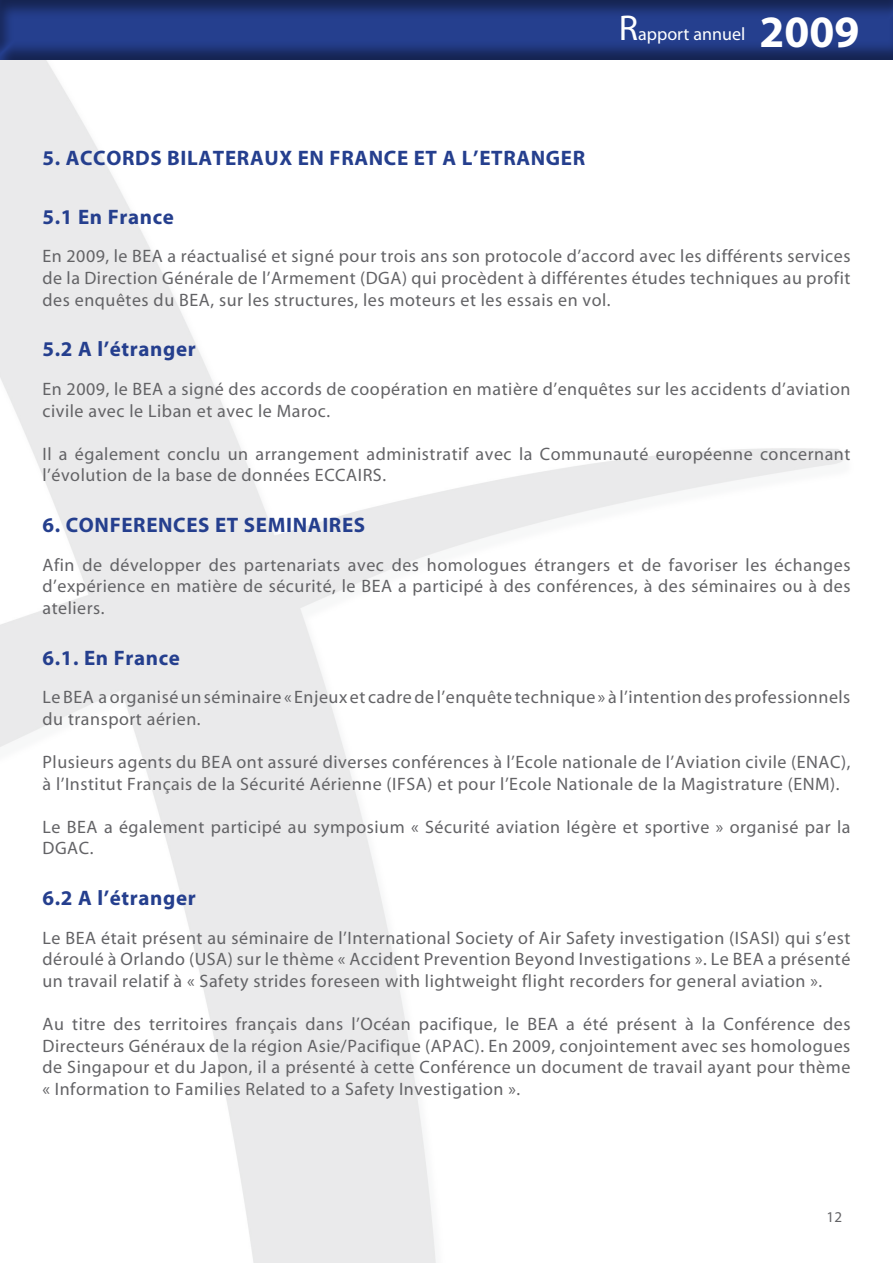
<style>
.page{position:relative;width:893px;height:1263px;background:#fff}
.page>*{position:absolute;margin:0;border:0;box-sizing:border-box;transform-origin:0 0}
.t1{font:700 45px "Myriad";color:#fff}
.t2{font:700 21px "Myriad";letter-spacing:.03em;color:#253f8e}
.t3{font:18px/21.6px "Myriad";letter-spacing:.03em;color:#636366}
.t4{font:18px "Myriad";color:#fff}
.t5{font:15px "Myriad";color:#636366}
.s1{font-size:36px}
</style>
<div class="page">
<div style="left:0;top:0;width:893px;height:60px;background:#231f20;opacity:.5"></div>
<p class="t4" style="left:619px;top:25px;width:128px"><span class="s1">R</span>apport annuel</p>
<h1 class="t1" style="left:760px;top:9px;width:101px">2009</h1>
<p class="t2" style="left:43px;top:147px;width:544px">5. ACCORDS BILATERAUX EN FRANCE ET A L’ETRANGER</p>
<p class="t2" style="left:43px;top:206px;width:133px">5.1 En France</p>
<p class="t3" style="left:43px;top:246px;width:809px;text-align:justify">En 2009, le BEA a réactualisé et signé pour trois ans son protocole d’accord avec les différents services de la Direction Générale de l’Armement (DGA) qui procèdent à différentes études techniques au profit des enquêtes du BEA, sur les structures, les moteurs et les essais en vol.</p>
<p class="t2" style="left:43px;top:338px;width:155px">5.2 A l’étranger</p>
<p class="t3" style="left:43px;top:379px;width:809px">En 2009, le BEA a signé des accords de coopération en matière d’enquêtes sur les accidents d’aviation civile avec le Liban et avec le Maroc.</p>
<p class="t3" style="left:43px;top:444px;width:809px">Il a également conclu un arrangement administratif avec la Communauté européenne concernant l’évolution de la base de données ECCAIRS.</p>
<p class="t2" style="left:43px;top:514px;width:324px">6. CONFERENCES ET SEMINAIRES</p>
<p class="t3" style="left:43px;top:555px;width:809px;text-align:justify">Afin de développer des partenariats avec des homologues étrangers et de favoriser les échanges d’expérience en matière de sécurité, le BEA a participé à des conférences, à des séminaires ou à des ateliers.</p>
<p class="t2" style="left:43px;top:647px;width:139px">6.1. En France</p>
<p class="t3" style="left:43px;top:687px;width:809px">Le BEA a organisé un séminaire « Enjeux et cadre de l’enquête technique » à l’intention des professionnels du transport aérien.</p>
<p class="t3" style="left:43px;top:752px;width:809px">Plusieurs agents du BEA ont assuré diverses conférences à l’Ecole nationale de l’Aviation civile (ENAC), à l’Institut Français de la Sécurité Aérienne (IFSA) et pour l’Ecole Nationale de la Magistrature (ENM).</p>
<p class="t3" style="left:43px;top:817px;width:809px">Le BEA a également participé au symposium « Sécurité aviation légère et sportive » organisé par la<br>DGAC.</p>
<p class="t2" style="left:43px;top:887px;width:155px">6.2 A l’étranger</p>
<p class="t3" style="left:43px;top:928px;width:809px;text-align:justify">Le BEA était présent au séminaire de l’International Society of Air Safety investigation (ISASI) qui s’est déroulé à Orlando (USA) sur le thème « Accident Prevention Beyond Investigations ». Le BEA a présenté un travail relatif à « Safety strides foreseen with lightweight flight recorders for general aviation ».</p>
<p class="t3" style="left:43px;top:1014px;width:810px;text-align:justify">Au titre des territoires français dans l’Océan pacifique, le BEA a été présent à la Conférence des Directeurs Généraux de la région Asie/Pacifique (APAC). En 2009, conjointement avec ses homologues de Singapour et du Japon, il a présenté à cette Conférence un document de travail ayant pour thème « Information to Families Related to a Safety Investigation ».</p>
<p class="t5" style="left:826px;top:1209px;width:17px">12</p>
</div>
